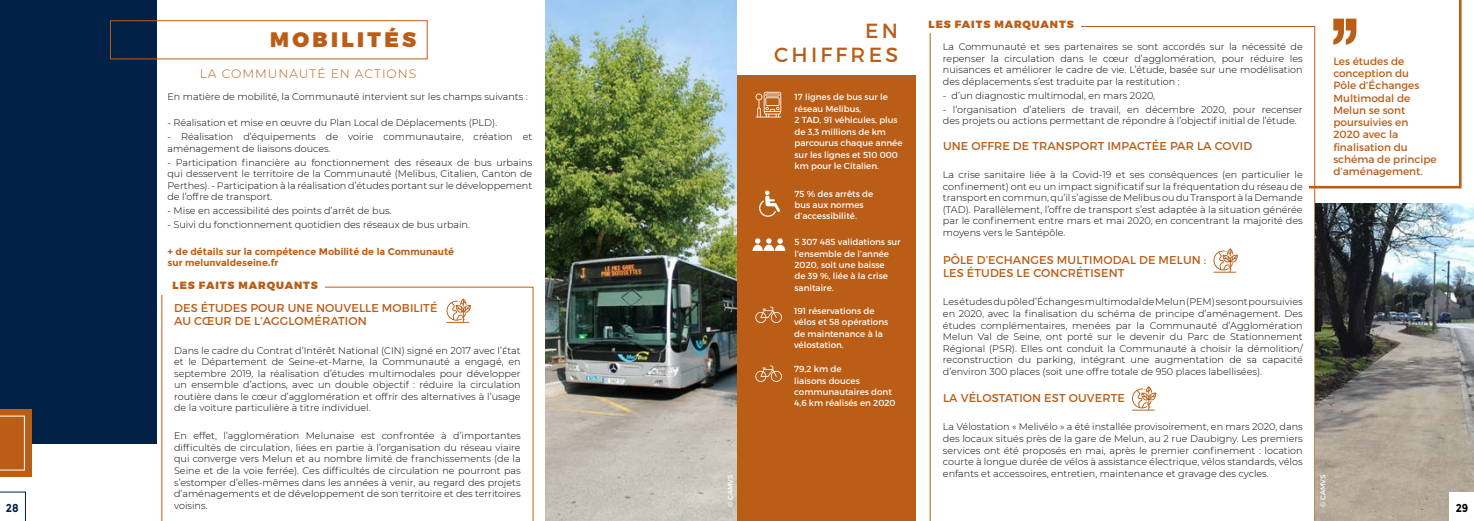
<style>
.page{position:relative;width:1474px;height:521px;background:#fff}
.page>*{position:absolute;margin:0;border:0;box-sizing:border-box;transform-origin:0 0}
.t1{font:900 21px "Montserrat";letter-spacing:.16em;color:#ba5d17}
.t2{font:20.47px/24.6px "Montserrat";letter-spacing:.16em;color:#ba5d17;text-align:right}
.t3{font:300 12.25px "Montserrat";letter-spacing:.08em;color:#ba5d17}
.t4{font:11.38px/13.7px "Montserrat";letter-spacing:.01em;color:#ba5d17}
.t5{font:700 11.38px "Montserrat";color:#012146;scale:.9 1}
.t6{font:700 11.38px "Montserrat";color:#000;scale:.9 1}
.t7{font:10.5px/12.2px "Montserrat";color:#ba5d17}
.t8{font:900 10.5px "Montserrat";letter-spacing:.09em;color:#ba5d17}
.t9{font:300 9.62px/11.5px "Montserrat";color:#000;text-align:justify}
.t10{font:700 9.62px/11.5px "Montserrat";color:#ba5d17}
.t11{font:8.75px/11.5px "Montserrat";color:#fff}
.t12{font:7px "Montserrat";color:#fff}
.s1{color:#ba5d17}
</style>
<div class="page">
<svg style="left:929px;top:26px;width:386px;height:495px"></svg>
<div style="left:915px;top:17px;width:166px;height:16px;background:#fff"></div>
<div style="left:724px;top:76px;width:191px;height:445px;background:#ba5d17"></div>
<svg style="left:161px;top:287px;width:372px;height:234px"></svg>
<div style="left:156px;top:279px;width:169px;height:15px;background:#fff"></div>
<img style="left:546px;top:0;width:191px;height:521px">
<img style="left:1315px;top:203px;width:158px;height:318px">
<svg style="left:1306px;top:0;width:156px;height:190px"></svg>
<svg style="left:752px;top:238px;width:33px;height:13px"></svg>
<svg style="left:759px;top:190px;width:21px;height:27px"></svg>
<svg style="left:755px;top:306px;width:27px;height:17px"></svg>
<svg style="left:755px;top:92px;width:26px;height:25px"></svg>
<svg style="left:0;top:491px;width:26px;height:30px"></svg>
<div style="left:1448px;top:492px;width:25px;height:29px;background:#fff"></div>
<svg style="left:1213px;top:248px;width:24px;height:25px"></svg>
<svg style="left:446px;top:298px;width:25px;height:25px"></svg>
<svg style="left:1132px;top:386px;width:24px;height:24px"></svg>
<svg style="left:755px;top:365px;width:27px;height:17px"></svg>
<div style="left:0;top:0;width:156px;height:443px;background:#012146"></div>
<div style="left:0;top:409px;width:32px;height:68px;background:#ba5d17"></div>
<svg style="left:0;top:416px;width:25px;height:54px"></svg>
<div style="left:110px;top:20px;width:317px;height:39px;border:1px solid #ba5d17"></div>
<p class="t8" style="left:928px;top:17px;width:147px">LES FAITS MARQUANTS</p>
<h2 class="t2" style="left:774px;top:18px;width:126px">EN<br>CHIFFRES</h2>
<h1 class="t1" style="left:270px;top:26px;width:147px">MOBILITÉS</h1>
<p class="t3" style="left:200px;top:65px;width:218px">LA COMMUNAUTÉ EN ACTIONS</p>
<p class="t9" style="left:943px;top:41px;width:361px">La Communauté et ses partenaires se sont accordés sur la nécessité de repenser la circulation dans le cœur d’agglomération, pour réduire les nuisances et améliorer le cadre de vie. L’étude, basée sur une modélisation des déplacements s’est traduite par la restitution :</p>
<p class="t9" style="left:943px;top:89px;width:214px">- d’un diagnostic multimodal, en mars 2020,</p>
<p class="t9" style="left:943px;top:103px;width:361px">- l’organisation d’ateliers de travail, en décembre 2020, pour recenser des projets ou actions permettant de répondre à l’objectif initial de l’étude.</p>
<p class="t4" style="left:943px;top:139px;width:311px">UNE OFFRE DE TRANSPORT IMPACTÉE PAR LA COVID</p>
<p class="t9" style="left:943px;top:169px;width:361px">La crise sanitaire liée à la Covid-19 et ses conséquences (en particulier le confinement) ont eu un impact significatif sur la fréquentation du réseau de transport en commun, qu’il s’agisse de Melibus ou du Transport à la Demande (TAD). Parallèlement, l’offre de transport s’est adaptée à la situation générée par le confinement entre mars et mai 2020, en concentrant la majorité des moyens vers le Santépôle.</p>
<p class="t4" style="left:943px;top:253px;width:265px">PÔLE D’ECHANGES MULTIMODAL DE MELUN :<br>LES ÉTUDES LE CONCRÉTISENT</p>
<p class="t9" style="left:943px;top:296px;width:361px">Les études du pôle d’Échanges multimodal de Melun (PEM) se sont poursuivies en 2020, avec la finalisation du schéma de principe d’aménagement. Des études complémentaires, menées par la Communauté d’Agglomération Melun Val de Seine, ont porté sur le devenir du Parc de Stationnement Régional (PSR). Elles ont conduit la Communauté à choisir la démolition/ reconstruction du parking, intégrant une augmentation de sa capacité d’environ 300 places (soit une offre totale de 950 places labellisées).</p>
<p class="t4" style="left:943px;top:391px;width:183px">LA VÉLOSTATION EST OUVERTE</p>
<p class="t9" style="left:943px;top:421px;width:361px">La Vélostation « Melivélo » a été installée provisoirement, en mars 2020, dans des locaux situés près de la gare de Melun, au 2 rue Daubigny. Les premiers services ont été proposés en mai, après le premier confinement : location courte à longue durée de vélos à assistance électrique, vélos standards, vélos enfants et accessoires, entretien, maintenance et gravage des cycles.</p>
<p class="t7" style="left:1333px;top:55px;width:105px">Les études de conception du<br>Pôle d’Échanges<br>Multimodal de<br>Melun se sont poursuivies en<br>2020 avec la finalisation du schéma de principe d’aménagement.</p>
<p class="t9" style="left:167px;top:90px;width:362px">En matière de mobilité, la Communauté intervient sur les champs suivants :</p>
<p class="t9" style="left:167px;top:116px;width:331px">- Réalisation et mise en œuvre du Plan Local de Déplacements (PLD).</p>
<p class="t9" style="left:167px;top:131px;width:366px">- Réalisation d’équipements de voirie communautaire, création et aménagement de liaisons douces.</p>
<p class="t9" style="left:167px;top:156px;width:366px">- Participation financière au fonctionnement des réseaux de bus urbains qui desservent le territoire de la Communauté (Melibus, Citalien, Canton de Perthes). - Participation à la réalisation d’études portant sur le développement de l’offre de transport.</p>
<p class="t9" style="left:167px;top:205px;width:226px">- Mise en accessibilité des points d’arrêt de bus.</p>
<p class="t9" style="left:167px;top:219px;width:304px">- Suivi du fonctionnement quotidien des réseaux de bus urbain.</p>
<p class="t10" style="left:167px;top:245px;width:288px">+ de détails sur la compétence Mobilité de la Communauté sur melunvaldeseine.fr</p>
<p class="t4" style="left:174px;top:301px;width:265px">DES ÉTUDES POUR UNE NOUVELLE MOBILITÉ<br>AU CŒUR DE L’AGGLOMÉRATION</p>
<p class="t9" style="left:174px;top:344px;width:348px">Dans le cadre du Contrat d’Intérêt National (CIN) signé en 2017 avec l’État et le Département de Seine-et-Marne, la Communauté a engagé, en septembre 2019, la réalisation d’études multimodales pour développer un ensemble d’actions, avec un double objectif : réduire la circulation routière dans le cœur d’agglomération et offrir des alternatives à l’usage de la voiture particulière à titre individuel.</p>
<p class="t9" style="left:174px;top:430px;width:348px">En effet, l’agglomération Melunaise est confrontée à d’importantes difficultés de circulation, liées en partie à l’organisation du réseau viaire qui converge vers Melun et au nombre limité de franchissements (de la Seine et de la voie ferrée). Ces difficultés de circulation ne pourront pas s’estomper d’elles-mêmes dans les années à venir, au regard des projets d’aménagements et de développement de son territoire et des territoires voisins.</p>
<p class="t11" style="left:794px;top:91px;width:110px">17 lignes de bus sur le réseau Melibus,<br>2 TAD, 91 véhicules, plus de 3,3 millions de km parcourus chaque année sur les lignes et 510 000 km pour le Citalien.</p>
<p class="t11" style="left:794px;top:188px;width:80px">75 % des arrêts de bus aux normes d’accessibilité.</p>
<p class="t11" style="left:794px;top:236px;width:108px">5 307 485 validations sur l’ensemble de l’année<br>2020, soit une baisse<br>de 39 %, liée à la crise sanitaire.</p>
<p class="t8" style="left:173px;top:279px;width:147px">LES FAITS MARQUANTS</p>
<p class="t11" style="left:794px;top:305px;width:96px">191 réservations de vélos et 58 opérations de maintenance à la vélostation.</p>
<p class="t11" style="left:794px;top:363px;width:105px">79,2 km de<br>liaisons douces communautaires dont<br>4,6 km réalisés en 2020<span class="s1">.</span></p>
<p class="t12" style="left:726px;top:507px;width:34px;rotate:-90deg">© CAMVS</p>
<p class="t12" style="left:1318px;top:507px;width:34px;rotate:-90deg">© CAMVS</p>
<p class="t5" style="left:6px;top:501px;width:16px">28</p>
<p class="t6" style="left:1455px;top:501px;width:15px">29</p>
</div>
